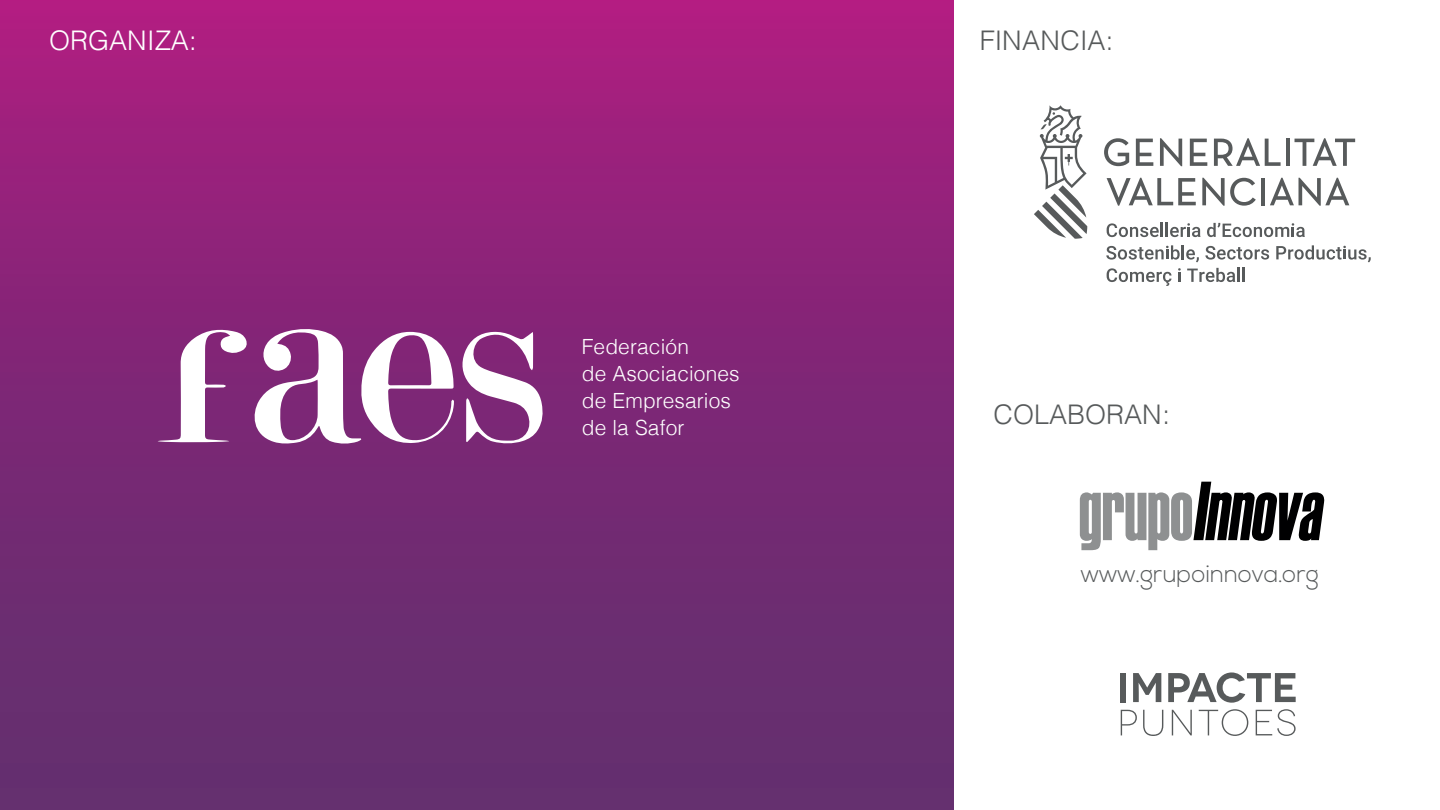
<style>
.page{position:relative;width:1440px;height:810px;background:#fff}
.page>*{position:absolute;margin:0;border:0;box-sizing:border-box;transform-origin:0 0}
.t1{font:300 27px "Helvetica";color:#575a5b}
.t2{font:300 27px "Helvetica";color:#fff}
.t3{font:300 24px "Nexa";color:#575a5b}
.t4{font:300 20.85px/27px "Helvetica";letter-spacing:.005em;color:#fff}
</style>
<div class="page">
<div style="left:1px;top:0;width:953px;height:810px;background:linear-gradient(to bottom,#aa1d80,#5a316d)"></div>
<svg style="left:1107px;top:223px;width:94px;height:14px"></svg>
<svg style="left:1207px;top:223px;width:98px;height:14px"></svg>
<svg style="left:1106px;top:245px;width:93px;height:17px"></svg>
<svg style="left:1205px;top:246px;width:64px;height:14px"></svg>
<svg style="left:1276px;top:245px;width:95px;height:17px"></svg>
<svg style="left:1107px;top:268px;width:65px;height:18px"></svg>
<svg style="left:1178px;top:268px;width:3px;height:14px"></svg>
<svg style="left:1187px;top:268px;width:48px;height:14px"></svg>
<hr style="left:1237px;top:268px;width:3px;height:14px;background:#575a5b">
<hr style="left:1242px;top:268px;width:3px;height:14px;background:#575a5b">
<svg style="left:1104px;top:138px;width:25px;height:28px"></svg>
<svg style="left:1160px;top:138px;width:22px;height:28px"></svg>
<svg style="left:1136px;top:139px;width:17px;height:27px"></svg>
<hr style="left:1286px;top:139px;width:3px;height:27px;background:#575a5b">
<svg style="left:1190px;top:139px;width:17px;height:27px"></svg>
<svg style="left:1295px;top:138px;width:60px;height:28px"></svg>
<svg style="left:1214px;top:138px;width:67px;height:28px"></svg>
<svg style="left:1270px;top:178px;width:79px;height:28px"></svg>
<svg style="left:1202px;top:178px;width:54px;height:28px"></svg>
<hr style="left:1261px;top:178px;width:4px;height:27px;background:#575a5b">
<svg style="left:1107px;top:178px;width:89px;height:28px"></svg>
<svg style="left:1034px;top:105px;width:53px;height:134px"></svg>
<svg style="left:461px;top:332px;width:82px;height:112px"></svg>
<svg style="left:158px;top:328px;width:296px;height:116px"></svg>
<div style="left:1120px;top:673px;width:6px;height:29px;background:#575a5b"></div>
<svg style="left:1133px;top:673px;width:28px;height:29px"></svg>
<svg style="left:1168px;top:672px;width:128px;height:31px"></svg>
<svg style="left:1121px;top:710px;width:16px;height:25px"></svg>
<svg style="left:1143px;top:710px;width:20px;height:26px"></svg>
<svg style="left:1172px;top:710px;width:20px;height:25px"></svg>
<svg style="left:1199px;top:709px;width:49px;height:27px"></svg>
<svg style="left:1256px;top:709px;width:40px;height:27px"></svg>
<svg style="left:1080px;top:482px;width:245px;height:68px"></svg>
<p class="t2" style="left:49px;top:19px;width:149px">ORGANIZA:</p>
<p class="t1" style="left:980px;top:19px;width:135px">FINANCIA:</p>
<p class="t4" style="left:582px;top:332px;width:159px">Federación<br>de Asociaciones de Empresarios de la Safor</p>
<p class="t1" style="left:993px;top:392px;width:178px">COLABORAN:</p>
<p class="t3" style="left:1081px;top:560px;width:240px">www.grupoinnova.org</p>
</div>
